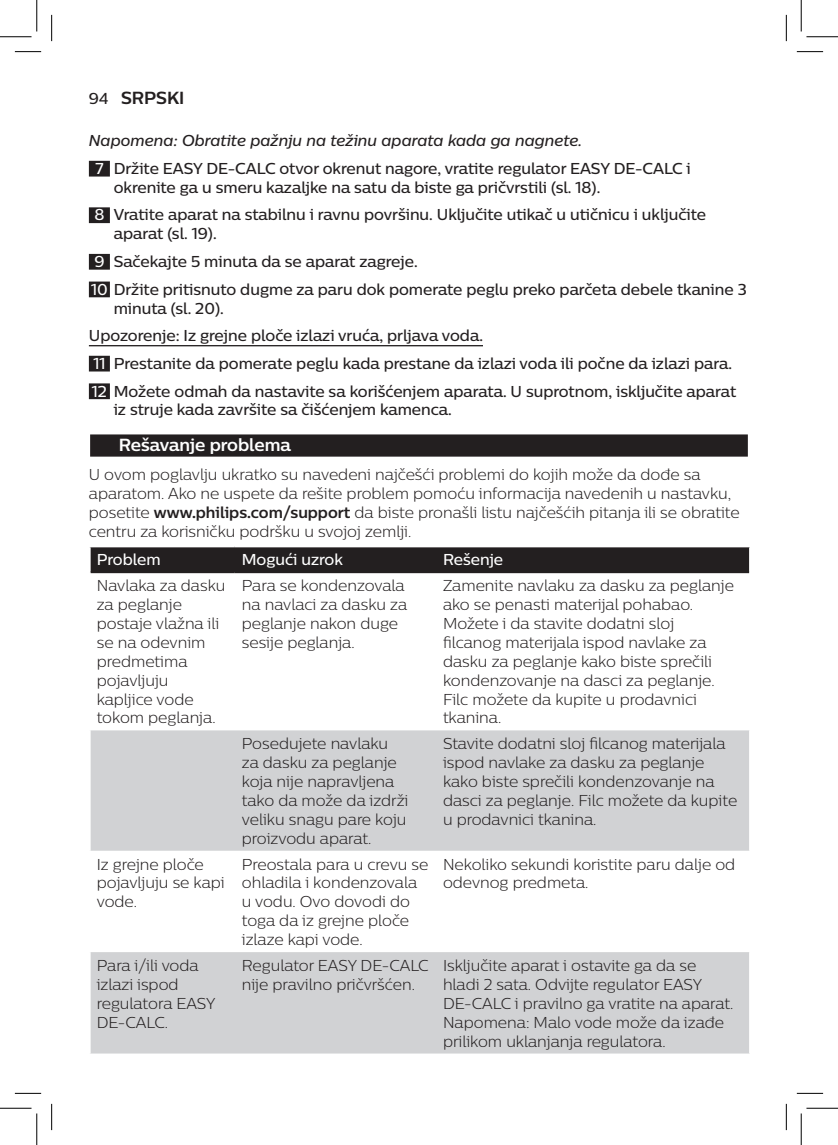
<style>
.page{position:relative;width:838px;height:1145px;background:#fff}
.page>*{position:absolute;margin:0;border:0;box-sizing:border-box;transform-origin:0 0}
.chapter-title-paragr{font:700 17.5px "Centrale Sans";color:#fff}
.t1{font:700 17.5px "Centrale Sans";color:#231f20}
.chapter-table-roweve{font:300 15.75px/18.9px "Centrale Sans";color:#231f20}
.actionlist-item-para{font:500 15.75px/18.9px "Centrale Sans";color:#231f20}
.chapter-table-rowodd{font:300 15.75px/18.9px "Centrale Sans";color:#231f20}
.chapter-paragraph{font:300 15.75px/18.9px "Centrale Sans";color:#231f20}
.text-heading-note-pa{font:italic 500 15.75px "Centrale Sans";color:#231f20}
.actionlist-item-warn{font:500 15.75px "Centrale Sans";color:#231f20}
.chapter-table-rowhea{font:500 15.75px "Centrale Sans";color:#fff}
.s1{font-weight:500;font-size:15.75px}
.s2{color:#fff}
.s3{font-weight:700}
</style>
<div class="page">
<div style="left:89px;top:161px;width:21px;height:16px;background:#231f20"></div>
<div style="left:89px;top:207px;width:21px;height:16px;background:#231f20"></div>
<div style="left:89px;top:254px;width:21px;height:16px;background:#231f20"></div>
<div style="left:89px;top:282px;width:21px;height:15px;background:#231f20"></div>
<hr style="left:89px;top:345px;width:394px;height:1px;background:#231f20">
<div style="left:89px;top:356px;width:21px;height:16px;background:#231f20"></div>
<div style="left:89px;top:383px;width:21px;height:16px;background:#231f20"></div>
<div style="left:90px;top:434px;width:657px;height:23px;background:#231f20"></div>
<svg style="left:91px;top:730px;width:658px;height:324px;fill:#d1d2d4"></svg>
<svg style="left:90px;top:546px;width:660px;height:26px;background:#2f2b2c"></svg>
<hr style="left:91px;top:571px;width:144px;height:2px;background:#231f20">
<hr style="left:235px;top:571px;width:201px;height:2px;background:#231f20">
<hr style="left:436px;top:571px;width:313px;height:2px;background:#231f20">
<svg style="left:15px;top:51px;width:26px;height:1px"></svg>
<svg style="left:796px;top:51px;width:27px;height:1px"></svg>
<svg style="left:15px;top:1093px;width:26px;height:1px"></svg>
<svg style="left:796px;top:1093px;width:27px;height:1px"></svg>
<svg style="left:51px;top:15px;width:1px;height:26px"></svg>
<svg style="left:51px;top:1104px;width:1px;height:26px"></svg>
<svg style="left:786px;top:15px;width:1px;height:26px"></svg>
<svg style="left:786px;top:1104px;width:1px;height:26px"></svg>
<hr style="left:0;top:36px;width:32px;height:1px;background:#000">
<hr style="left:806px;top:36px;width:31px;height:1px;background:#000">
<hr style="left:0;top:1108px;width:32px;height:1px;background:#000">
<hr style="left:806px;top:1108px;width:31px;height:1px;background:#000">
<hr style="left:36px;top:0;width:1px;height:31px;background:#000">
<hr style="left:36px;top:1113px;width:1px;height:32px;background:#000">
<hr style="left:800px;top:0;width:1px;height:31px;background:#000">
<hr style="left:800px;top:1113px;width:1px;height:32px;background:#000">
<p class="t1" style="left:89px;top:87px;width:97px"><span class="s1">94</span> SRPSKI</p>
<p class="text-heading-note-pa" style="left:89px;top:131px;width:494px">Napomena: Obratite pažnju na težinu aparata kada ga nagnete.</p>
<p class="actionlist-item-para" style="left:114px;top:159px;width:578px;text-indent:-18px"><span class="s2">7</span> Držite EASY DE-CALC otvor okrenut nagore, vratite regulator EASY DE-CALC i okrenite ga u smeru kazaljke na satu da biste ga pričvrstili (sl. 18).</p>
<p class="actionlist-item-para" style="left:114px;top:205px;width:593px;text-indent:-19px"><span class="s2">8</span> Vratite aparat na stabilnu i ravnu površinu. Uključite utikač u utičnicu i uključite aparat (sl. 19).</p>
<p class="actionlist-item-para" style="left:94px;top:252px;width:325px"><span class="s2">9</span> Sačekajte 5 minuta da se aparat zagreje.</p>
<p class="actionlist-item-para" style="left:114px;top:279px;width:634px;text-indent:-23px"><span class="s2">10</span> Držite pritisnuto dugme za paru dok pomerate peglu preko parčeta debele tkanine 3 minuta (sl. 20).</p>
<p class="actionlist-item-warn" style="left:89px;top:326px;width:395px">Upozorenje: Iz grejne ploče izlazi vruća, prljava voda.</p>
<p class="actionlist-item-para" style="left:93px;top:354px;width:640px"><span class="s2">11</span> Prestanite da pomerate peglu kada prestane da izlazi voda ili počne da izlazi para.</p>
<p class="actionlist-item-para" style="left:114px;top:381px;width:624px;text-indent:-22px"><span class="s2">12</span> Možete odmah da nastavite sa korišćenjem aparata. U suprotnom, isključite aparat iz struje kada završite sa čišćenjem kamenca.</p>
<p class="chapter-title-paragr" style="left:119px;top:434px;width:174px">Rešavanje problema</p>
<p class="chapter-paragraph" style="left:89px;top:465px;width:652px">U ovom poglavlju ukratko su navedeni najčešći problemi do kojih može da dođe sa aparatom. Ako ne uspete da rešite problem pomoću informacija navedenih u nastavku, posetite <span class="s3">www.philips.com/support</span> da biste pronašli listu najčešćih pitanja ili se obratite centru za korisničku podršku u svojoj zemlji.</p>
<p class="chapter-table-rowhea" style="left:97px;top:550px;width:65px">Problem</p>
<p class="chapter-table-rowhea" style="left:242px;top:550px;width:103px">Mogući uzrok</p>
<p class="chapter-table-rowhea" style="left:443px;top:550px;width:62px">Rešenje</p>
<p class="chapter-table-roweve" style="left:97px;top:576px;width:130px">Navlaka za dasku za peglanje postaje vlažna ili se na odevnim predmetima pojavljuju kapljice vode tokom peglanja.</p>
<p class="chapter-table-roweve" style="left:242px;top:576px;width:167px">Para se kondenzovala na navlaci za dasku za peglanje nakon duge sesije peglanja.</p>
<p class="chapter-table-roweve" style="left:443px;top:576px;width:292px">Zamenite navlaku za dasku za peglanje ako se penasti materijal pohabao.<br>Možete i da stavite dodatni sloj filcanog materijala ispod navlake za dasku za peglanje kako biste sprečili kondenzovanje na dasci za peglanje.<br>Filc možete da kupite u prodavnici tkanina.</p>
<p class="chapter-table-rowodd" style="left:242px;top:734px;width:168px">Posedujete navlaku za dasku za peglanje koja nije napravljena tako da može da izdrži veliku snagu pare koju proizvodu aparat.</p>
<p class="chapter-table-rowodd" style="left:443px;top:734px;width:296px">Stavite dodatni sloj filcanog materijala ispod navlake za dasku za peglanje kako biste sprečili kondenzovanje na dasci za peglanje. Filc možete da kupite u prodavnici tkanina.</p>
<p class="chapter-table-roweve" style="left:97px;top:854px;width:129px">Iz grejne ploče pojavljuju se kapi vode.</p>
<p class="chapter-table-roweve" style="left:242px;top:854px;width:188px">Preostala para u crevu se ohladila i kondenzovala u vodu. Ovo dovodi do toga da iz grejne ploče izlaze kapi vode.</p>
<p class="chapter-table-roweve" style="left:443px;top:854px;width:294px">Nekoliko sekundi koristite paru dalje od odevnog predmeta.</p>
<p class="chapter-table-rowodd" style="left:97px;top:956px;width:120px">Para i/ili voda izlazi ispod regulatora EASY<br>DE-CALC.</p>
<p class="chapter-table-rowodd" style="left:242px;top:956px;width:188px">Regulator EASY DE-CALC nije pravilno pričvršćen.</p>
<p class="chapter-table-rowodd" style="left:443px;top:956px;width:292px">Isključite aparat i ostavite ga da se hladi 2 sata. Odvijte regulator EASY DE-CALC i pravilno ga vratite na aparat.<br>Napomena: Malo vode može da izađe prilikom uklanjanja regulatora.</p>
</div>
